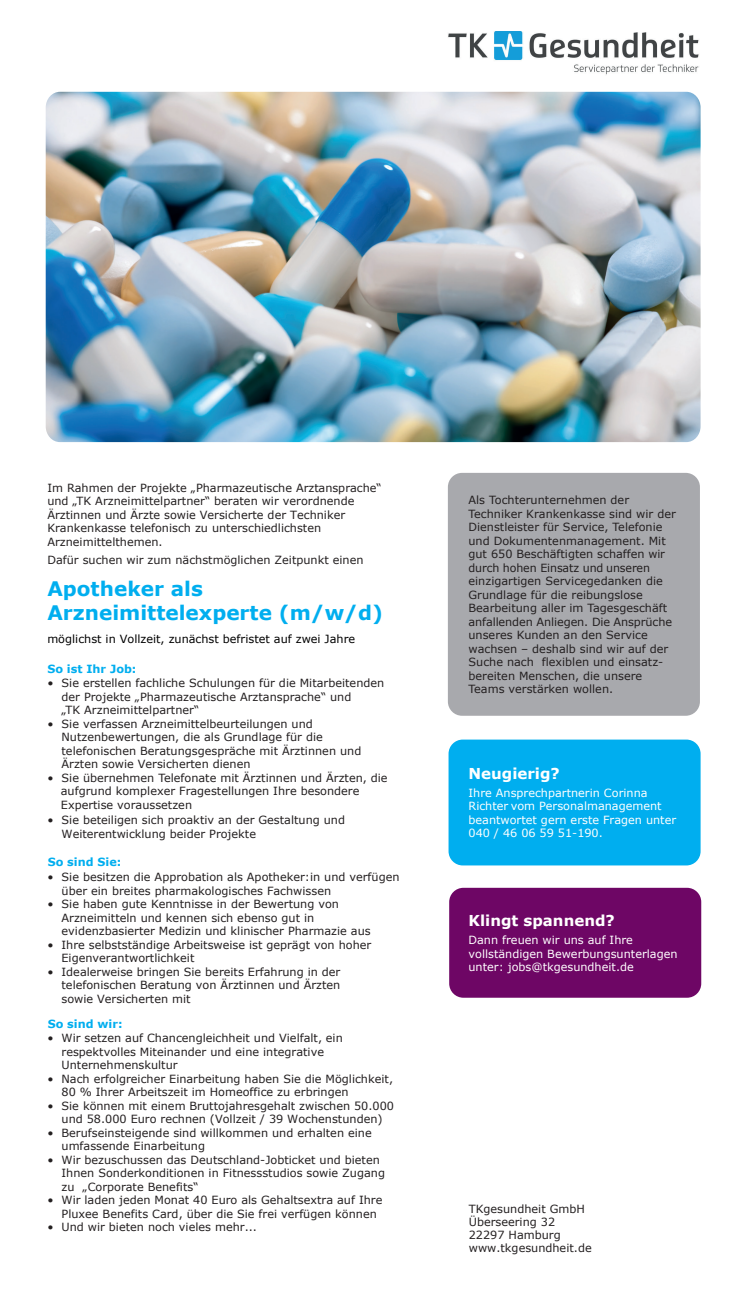
<style>
.page{position:relative;width:745px;height:1293px;background:#fff}
.page>*{position:absolute;margin:0;border:0;box-sizing:border-box;transform-origin:0 0}
.t1{font:700 20px/24px "Verdana";color:#00aeef}
.t2{font:700 15px "Verdana";color:#fff}
.t3{font:11.25px/13.5px "Verdana";color:#231f20}
.t4{font:11.25px/13.5px "Verdana";color:#fff}
.t5{font:11.25px "Verdana";color:#000}
.t6{font:700 11.25px "Verdana";color:#00aeef}
</style>
<div class="page">
<img style="left:46px;top:92px;width:654px;height:350px">
<div style="left:448px;top:739px;width:252px;height:126px;background:#00aeef;border-radius:14px"></div>
<div style="left:449px;top:887px;width:251px;height:110px;background:#6e0665;border-radius:14px"></div>
<img style="left:448px;top:31px;width:251px;height:44px">
<div style="left:447px;top:473px;width:252px;height:242px;background:#a8a9ad;border-radius:14px"></div>
<p class="t3" style="left:47px;top:480px;width:336px">Im Rahmen der Projekte „Pharmazeutische Arzt an sprache“ und „TK Arzneimittelpartner“ beraten wir verordnende Ärztinnen und Ärzte sowie Versicherte der Techniker Krankenkasse telefonisch zu unterschiedlichsten Arzneimittelthemen.</p>
<p class="t3" style="left:47px;top:553px;width:317px">Dafür suchen wir zum nächstmöglichen Zeitpunkt einen</p>
<h1 class="t1" style="left:47px;top:576px;width:337px">Apotheker als<br>Arzneimittelexperte (m/w/d)</h1>
<p class="t5" style="left:47px;top:631px;width:309px">möglichst in Vollzeit, zunächst befristet auf zwei Jahre</p>
<p class="t6" style="left:47px;top:661px;width:91px">So ist Ihr Job:</p>
<p class="t3" style="left:61px;top:676px;width:324px;text-indent:-14px">• Sie erstellen fachliche Schulungen für die Mitarbeitenden der Projekte „Pharmazeutische Arztansprache“ und<br>„TK Arzneimittelpartner“</p>
<p class="t3" style="left:61px;top:717px;width:301px;text-indent:-14px">• Sie verfassen Arzneimittelbeurteilungen und Nutzenbewertungen, die als Grundlage für die telefonischen Beratungsgespräche mit Ärztinnen und Ärzten sowie Versicherten dienen</p>
<p class="t3" style="left:61px;top:771px;width:328px;text-indent:-14px">• Sie übernehmen Telefonate mit Ärztinnen und Ärzten, die aufgrund komplexer Fragestellungen Ihre besondere<br>Expertise voraussetzen</p>
<p class="t3" style="left:61px;top:813px;width:285px;text-indent:-14px">• Sie beteiligen sich proaktiv an der Gestaltung und<br>Weiterentwicklung beider Projekte</p>
<p class="t6" style="left:48px;top:854px;width:75px">So sind Sie:</p>
<p class="t3" style="left:61px;top:870px;width:339px;text-indent:-14px">• Sie besitzen die Approbation als Apotheker:in und verfügen über ein breites pharmakologisches Fachwissen</p>
<p class="t3" style="left:61px;top:897px;width:310px;text-indent:-14px">• Sie haben gute Kenntnisse in der Bewertung von<br>Arzneimitteln und kennen sich ebenso gut in evidenzbasierter Medizin und klinischer Pharmazie aus</p>
<p class="t3" style="left:61px;top:937px;width:311px;text-indent:-14px">• Ihre selbstständige Arbeitsweise ist geprägt von hoher<br>Eigenverantwortlichkeit</p>
<p class="t3" style="left:61px;top:964px;width:280px;text-align:justify;text-indent:-14px">• Idealerweise bringen Sie bereits Erfahrung in der telefonischen Beratung von Ärztinnen und Ärzten sowie Versicherten mit</p>
<p class="t6" style="left:48px;top:1016px;width:76px">So sind wir:</p>
<p class="t3" style="left:61px;top:1031px;width:282px;text-indent:-14px">• Wir setzen auf Chancengleichheit und Vielfalt, ein respektvolles Miteinander und eine integrative<br>Unter nehmenskultur</p>
<p class="t3" style="left:61px;top:1071px;width:333px;text-indent:-14px">• Nach erfolgreicher Einarbeitung haben Sie die Möglichkeit,<br>80 % Ihrer Arbeitszeit im Homeoffice zu erbringen</p>
<p class="t3" style="left:47px;top:1098px;width:348px;text-align:center">• Sie können mit einem Bruttojahresgehalt zwischen 50.000 und 58.000 Euro rechnen (Vollzeit / 39 Wochenstunden)</p>
<p class="t3" style="left:61px;top:1125px;width:311px;text-indent:-14px">• Berufseinsteigende sind willkommen und erhalten eine umfassende Einarbeitung</p>
<p class="t3" style="left:61px;top:1152px;width:325px;text-indent:-14px">• Wir bezuschussen das Deutschland-Jobticket und bieten<br>Ihnen Sonderkonditionen in Fitnessstudios sowie Zugang zu „Corporate Benefits“</p>
<p class="t3" style="left:61px;top:1193px;width:322px;text-indent:-14px">• Wir laden jeden Monat 40 Euro als Gehaltsextra auf Ihre<br>Pluxee Benefits Card, über die Sie frei verfügen können</p>
<p class="t3" style="left:47px;top:1220px;width:211px">• Und wir bieten noch vieles mehr...</p>
<p class="t3" style="left:468px;top:493px;width:209px">Als Tochterunternehmen der Techniker Krankenkasse sind wir der Dienstleister für Service, Telefonie und Dokumentenmanagement. Mit gut 650 Beschäftigten schaffen wir durch hohen Einsatz und unseren einzigartigen Servicegedanken die Grundlage für die reibungslose Bearbeitung aller im Tagesgeschäft anfallenden Anliegen. Die Ansprüche unseres Kunden an den Service wachsen – deshalb sind wir auf der Suche nach flexiblen und einsatz&shy;bereiten Menschen, die unsere Teams verstärken wollen.</p>
<h2 class="t2" style="left:468px;top:763px;width:93px">Neugierig?</h2>
<p class="t4" style="left:468px;top:785px;width:209px">Ihre Ansprechpartnerin Corinna<br>Richter vom Personalmanagement beantwortet gern erste Fragen unter<br>040 / 46 06 59 51-190.</p>
<h2 class="t2" style="left:468px;top:910px;width:148px">Klingt spannend?</h2>
<p class="t4" style="left:468px;top:933px;width:210px">Dann freuen wir uns auf Ihre vollständigen Bewerbungsunterlagen unter: jobs@tkgesundheit.de</p>
<p class="t3" style="left:468px;top:1201px;width:124px;line-height:13.1px">TKgesundheit GmbH<br>Überseering 32<br>22297 Hamburg www.tkgesundheit.de</p>
</div>
